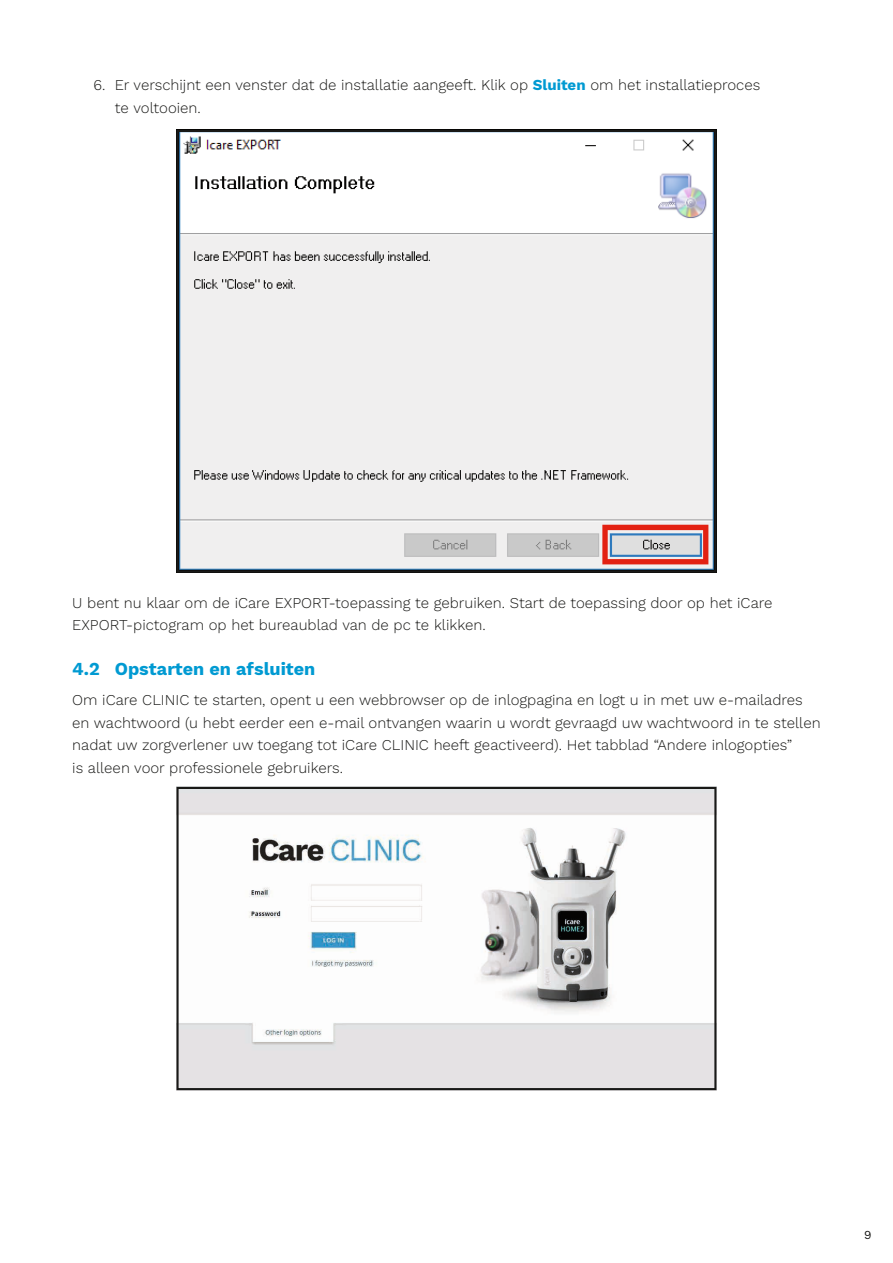
<style>
.page{position:relative;width:893px;height:1263px;background:#fff}
.page>*{position:absolute;margin:0;border:0;box-sizing:border-box;transform-origin:0 0}
.t1{font:700 18px "Work Sans";color:#009ad2}
.Body_text{font:300 15px/22.5px "Work Sans";color:#191917}
.t2{font:12px "Work Sans";color:#191917}
.s1{font-weight:700;color:#009ad2}
</style>
<div class="page">
<img style="left:179px;top:133px;width:534px;height:437px">
<div style="left:176px;top:130px;width:540px;height:443px;border:2px solid #191917"></div>
<img style="left:179px;top:790px;width:534px;height:297px">
<div style="left:176px;top:787px;width:540px;height:303px;border:2px solid #191917"></div>
<p class="Body_text" style="left:115px;top:73px;width:647px;text-indent:-21px">6. Er verschijnt een venster dat de installatie aangeeft. Klik op <span class="s1">Sluiten</span> om het installatieproces te voltooien.</p>
<p class="Body_text" style="left:72px;top:591px;width:702px">U bent nu klaar om de iCare EXPORT-toepassing te gebruiken. Start de toepassing door op het iCare<br>EXPORT-pictogram op het bureaublad van de pc te klikken.</p>
<p class="t1" style="left:72px;top:655px;width:245px">4.2 Opstarten en afsluiten</p>
<p class="Body_text" style="left:72px;top:688px;width:750px">Om iCare CLINIC te starten, opent u een webbrowser op de inlogpagina en logt u in met uw e-mailadres en wachtwoord (u hebt eerder een e-mail ontvangen waarin u wordt gevraagd uw wachtwoord in te stellen nadat uw zorgverlener uw toegang tot iCare CLINIC heeft geactiveerd). Het tabblad “Andere inlogopties”<br>is alleen voor professionele gebruikers.</p>
<p class="t2" style="left:864px;top:1225px;width:9px">9</p>
</div>
